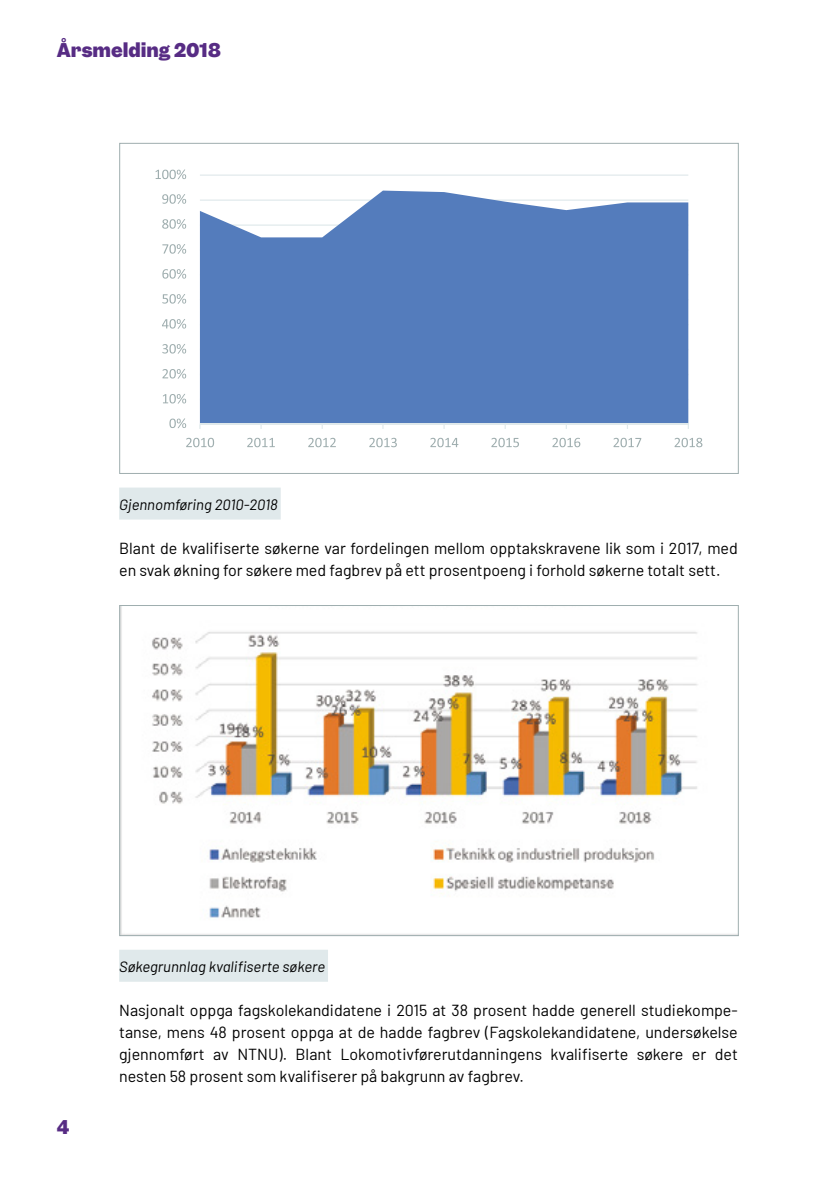
<style>
.page{position:relative;width:840px;height:1191px;background:#fff}
.page>*{position:absolute;margin:0;border:0;box-sizing:border-box;transform-origin:0 0}
.t1{font:700 18px "Garnett";color:#572c84}
.t2{font:16px/22px "Barlow";color:#000}
.t3{font:italic 15px "Barlow";color:#000}
</style>
<div class="page">
<div style="left:119px;top:487px;width:161px;height:32px;background:#e0e9eb"></div>
<div style="left:119px;top:949px;width:209px;height:32px;background:#e0e9eb"></div>
<hr style="left:200px;top:174px;width:488px;height:2px;background:#e0e9eb">
<svg style="left:200px;top:191px;width:488px;height:233px;fill:#547cbc"></svg>
<hr style="left:200px;top:424px;width:488px;height:1px;background:#e0e9eb">
<svg style="left:169px;top:418px;width:17px;height:10px"></svg>
<svg style="left:163px;top:394px;width:23px;height:9px"></svg>
<svg style="left:162px;top:369px;width:24px;height:10px"></svg>
<svg style="left:162px;top:344px;width:24px;height:10px"></svg>
<svg style="left:162px;top:319px;width:24px;height:10px"></svg>
<svg style="left:162px;top:294px;width:24px;height:10px"></svg>
<svg style="left:162px;top:269px;width:24px;height:10px"></svg>
<svg style="left:162px;top:244px;width:24px;height:10px"></svg>
<svg style="left:162px;top:219px;width:24px;height:10px"></svg>
<svg style="left:162px;top:194px;width:24px;height:10px"></svg>
<svg style="left:155px;top:169px;width:31px;height:10px"></svg>
<svg style="left:186px;top:438px;width:28px;height:9px"></svg>
<svg style="left:247px;top:438px;width:28px;height:9px"></svg>
<svg style="left:308px;top:438px;width:28px;height:9px"></svg>
<svg style="left:369px;top:438px;width:27px;height:9px"></svg>
<svg style="left:430px;top:438px;width:28px;height:9px"></svg>
<svg style="left:491px;top:438px;width:27px;height:9px"></svg>
<svg style="left:552px;top:438px;width:28px;height:9px"></svg>
<svg style="left:613px;top:438px;width:28px;height:9px"></svg>
<svg style="left:674px;top:438px;width:28px;height:9px"></svg>
<img style="left:121px;top:607px;width:577px;height:327px">
<p class="t1" style="left:57px;top:38px;width:166px">Årsmelding 2018</p>
<p class="t3" style="left:119px;top:493px;width:160px">Gjennomføring 2010-2018</p>
<p class="t2" style="left:119px;top:535px;width:619px">Blant de kvalifiserte søkerne var fordelingen mellom opptakskravene lik som i 2017, med en svak økning for søkere med fagbrev på ett prosentpoeng i forhold søkerne totalt sett.</p>
<p class="t1" style="left:57px;top:1115px;width:14px">4</p>
<p class="t3" style="left:119px;top:955px;width:207px">Søkegrunnlag kvalifiserte søkere</p>
<p class="t2" style="left:119px;top:997px;width:619px;text-align:justify">Nasjonalt oppga fagskolekandidatene i 2015 at 38 prosent hadde generell studiekompe&shy;tanse, mens 48 prosent oppga at de hadde fagbrev (Fagskolekandidatene, undersøkelse gjennomført av NTNU). Blant Lokomotivførerutdanningens kvalifiserte søkere er det nesten 58 prosent som kvalifiserer på bakgrunn av fagbrev.</p>
</div>
